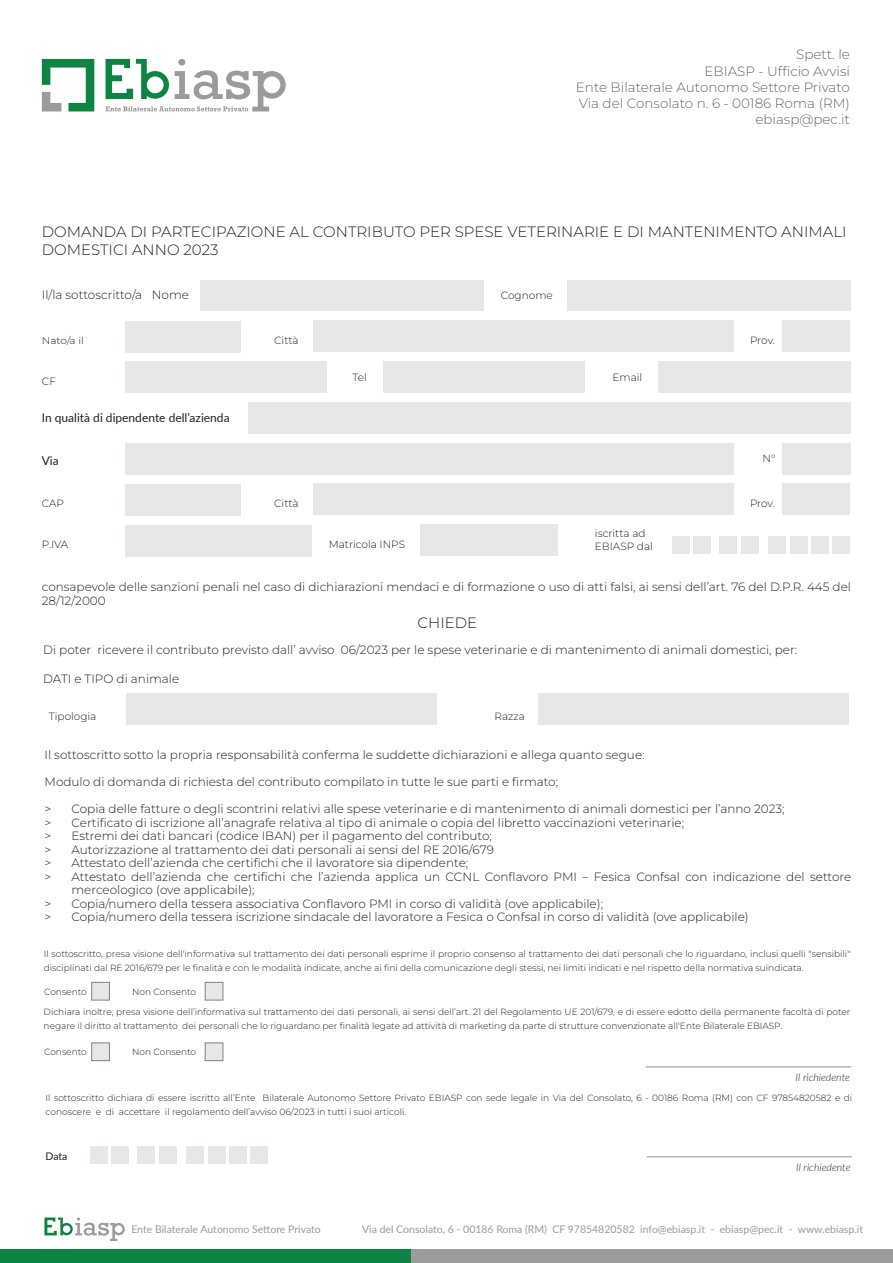
<style>
.page{position:relative;width:893px;height:1263px;background:#fff}
.page>*{position:absolute;margin:0;border:0;box-sizing:border-box;transform-origin:0 0}
.t1{font:300 15px/18px "Montserrat";color:#231f20}
.t2{font:300 13.5px/16.2px "Montserrat";color:#666;text-align:right}
.t3{font:300 12px/14.4px "Montserrat";color:#231f20}
.t4{font:12px "Lato";color:#231f20}
.t5{font:10.5px "Lato";color:#9c9b9b}
.t6{font:300 10.5px/12.6px "Montserrat";color:#231f20}
.t7{font:italic 300 10.5px "Lato";color:#231f20}
.t8{font:10.5px "Lato";color:#231f20}
.t9{font:300 9.75px "Montserrat";color:#231f20;scale:1.07 1}
.t10{font:300 9px/13.5px "Montserrat";color:#231f20}
</style>
<div class="page">
<div style="left:410px;top:1250px;width:483px;height:13px;background:#9c9b9b"></div>
<div style="left:0;top:1250px;width:410px;height:13px;background:#0d8441"></div>
<hr style="left:647px;top:1156px;width:205px;height:1px;background:#9c9b9b">
<hr style="left:646px;top:1066px;width:205px;height:1px;background:#9c9b9b">
<div style="left:91px;top:982px;width:19px;height:18px;background:#e6e7e9;border:1px solid #808285"></div>
<div style="left:205px;top:982px;width:18px;height:18px;background:#e6e7e9;border:1px solid #808285"></div>
<div style="left:91px;top:1043px;width:19px;height:18px;background:#e6e7e9;border:1px solid #808285"></div>
<div style="left:205px;top:1043px;width:18px;height:18px;background:#e6e7e9;border:1px solid #808285"></div>
<div style="left:90px;top:1146px;width:18px;height:18px;background:#e6e7e9"></div>
<div style="left:111px;top:1146px;width:18px;height:18px;background:#e6e7e9"></div>
<div style="left:137px;top:1146px;width:18px;height:18px;background:#e6e7e9"></div>
<div style="left:159px;top:1146px;width:18px;height:18px;background:#e6e7e9"></div>
<div style="left:187px;top:1146px;width:17px;height:18px;background:#e6e7e9"></div>
<div style="left:208px;top:1146px;width:18px;height:18px;background:#e6e7e9"></div>
<div style="left:229px;top:1146px;width:18px;height:18px;background:#e6e7e9"></div>
<div style="left:250px;top:1146px;width:18px;height:18px;background:#e6e7e9"></div>
<svg style="left:44px;top:1217px;width:81px;height:24px"></svg>
<div style="left:538px;top:693px;width:311px;height:32px;background:#e6e7e9"></div>
<div style="left:126px;top:693px;width:311px;height:32px;background:#e6e7e9"></div>
<svg style="left:42px;top:59px;width:52px;height:52px"></svg>
<svg style="left:106px;top:59px;width:180px;height:52px"></svg>
<div style="left:126px;top:443px;width:608px;height:32px;background:#e6e7e9"></div>
<div style="left:783px;top:443px;width:68px;height:32px;background:#e6e7e9"></div>
<div style="left:248px;top:402px;width:602px;height:32px;background:#e6e7e9"></div>
<div style="left:567px;top:280px;width:283px;height:31px;background:#e6e7e9"></div>
<div style="left:200px;top:280px;width:284px;height:31px;background:#e6e7e9"></div>
<div style="left:658px;top:361px;width:193px;height:32px;background:#e6e7e9"></div>
<div style="left:126px;top:361px;width:201px;height:32px;background:#e6e7e9"></div>
<div style="left:384px;top:361px;width:201px;height:32px;background:#e6e7e9"></div>
<div style="left:126px;top:484px;width:115px;height:32px;background:#e6e7e9"></div>
<div style="left:313px;top:483px;width:420px;height:32px;background:#e6e7e9"></div>
<div style="left:783px;top:483px;width:67px;height:32px;background:#e6e7e9"></div>
<div style="left:126px;top:321px;width:115px;height:32px;background:#e6e7e9"></div>
<div style="left:313px;top:320px;width:420px;height:32px;background:#e6e7e9"></div>
<div style="left:783px;top:320px;width:67px;height:32px;background:#e6e7e9"></div>
<div style="left:126px;top:525px;width:186px;height:32px;background:#e6e7e9"></div>
<div style="left:420px;top:524px;width:137px;height:32px;background:#e6e7e9"></div>
<div style="left:672px;top:536px;width:18px;height:18px;background:#e6e7e9"></div>
<div style="left:693px;top:536px;width:18px;height:18px;background:#e6e7e9"></div>
<div style="left:719px;top:536px;width:18px;height:18px;background:#e6e7e9"></div>
<div style="left:741px;top:536px;width:17px;height:18px;background:#e6e7e9"></div>
<div style="left:768px;top:536px;width:18px;height:18px;background:#e6e7e9"></div>
<div style="left:790px;top:536px;width:18px;height:18px;background:#e6e7e9"></div>
<div style="left:811px;top:536px;width:18px;height:18px;background:#e6e7e9"></div>
<div style="left:832px;top:536px;width:18px;height:18px;background:#e6e7e9"></div>
<p class="t2" style="left:576px;top:46px;width:276px">Spett. le<br>EBIASP - Ufficio Avvisi<br>Ente Bilaterale Autonomo Settore Privato<br>Via del Consolato n. 6 - 00186 Roma (RM) ebiasp@pec.it</p>
<p class="t1" style="left:42px;top:223px;width:806px">DOMANDA DI PARTECIPAZIONE AL CONTRIBUTO PER SPESE VETERINARIE E DI MANTENIMENTO ANIMALI<br>DOMESTICI ANNO 2023</p>
<p class="t3" style="left:42px;top:287px;width:149px">Il/la sottoscritto/a Nome</p>
<p class="t6" style="left:501px;top:289px;width:53px">Cognome</p>
<p class="t9" style="left:42px;top:334px;width:41px">Nato/a il</p>
<p class="t6" style="left:274px;top:334px;width:26px">Città</p>
<p class="t6" style="left:750px;top:334px;width:26px">Prov.</p>
<p class="t6" style="left:42px;top:374px;width:16px">CF</p>
<p class="t4" style="left:42px;top:409px;width:189px">In qualità di dipendente dell’azienda</p>
<p class="t6" style="left:353px;top:370px;width:16px">Tel</p>
<p class="t6" style="left:613px;top:370px;width:31px">Email</p>
<p class="t4" style="left:42px;top:452px;width:18px">Via</p>
<p class="t6" style="left:763px;top:452px;width:14px">N°</p>
<p class="t6" style="left:42px;top:497px;width:24px">CAP</p>
<p class="t6" style="left:274px;top:497px;width:26px">Città</p>
<p class="t6" style="left:750px;top:497px;width:26px">Prov.</p>
<p class="t6" style="left:42px;top:538px;width:28px">P.IVA</p>
<p class="t6" style="left:329px;top:538px;width:78px">Matricola INPS</p>
<p class="t6" style="left:595px;top:527px;width:59px">iscritta ad<br>EBIASP dal</p>
<p class="t3" style="left:42px;top:579px;width:811px">consapevole delle sanzioni penali nel caso di dichiarazioni mendaci e di formazione o uso di atti falsi, ai sensi dell’art. 76 del D.P.R. 445 del<br>28/12/2000</p>
<p class="t1" style="left:417px;top:614px;width:61px">CHIEDE</p>
<p class="t3" style="left:43px;top:642px;width:755px">Di poter ricevere il contributo previsto dall’ avviso 06/2023 per le spese veterinarie e di mantenimento di animali domestici, per:</p>
<p class="t3" style="left:43px;top:671px;width:138px">DATI e TIPO di animale</p>
<p class="t6" style="left:49px;top:710px;width:49px">Tipologia</p>
<p class="t6" style="left:494px;top:710px;width:32px">Razza</p>
<p class="t3" style="left:45px;top:748px;width:601px">Il sottoscritto sotto la propria responsabilità conferma le suddette dichiarazioni e allega quanto segue:</p>
<p class="t3" style="left:45px;top:775px;width:515px">Modulo di domanda di richiesta del contributo compilato in tutte le sue parti e firmato;</p>
<p class="t3" style="left:45px;top:802px;width:742px">&gt; Copia delle fatture o degli scontrini relativi alle spese veterinarie e di mantenimento di animali domestici per l’anno 2023;</p>
<p class="t3" style="left:45px;top:815px;width:641px">&gt; Certificato di iscrizione all’anagrafe relativa al tipo di animale o copia del libretto vaccinazioni veterinarie;</p>
<p class="t3" style="left:45px;top:829px;width:449px">&gt; Estremi dei dati bancari (codice IBAN) per il pagamento del contributo;</p>
<p class="t3" style="left:45px;top:842px;width:451px">&gt; Autorizzazione al trattamento dei dati personali ai sensi del RE 2016/679</p>
<p class="t3" style="left:45px;top:856px;width:425px">&gt; Attestato dell’azienda che certifichi che il lavoratore sia dipendente;</p>
<p class="t3" style="left:45px;top:869px;width:808px">&gt; Attestato dell’azienda che certifichi che l’azienda applica un CCNL Conflavoro PMI – Fesica Confsal con indicazione del settore</p>
<p class="t3" style="left:72px;top:883px;width:185px">merceologico (ove applicabile);</p>
<p class="t3" style="left:45px;top:896px;width:560px">&gt; Copia/numero della tessera associativa Conflavoro PMI in corso di validità (ove applicabile);</p>
<p class="t3" style="left:45px;top:910px;width:706px">&gt; Copia/numero della tessera iscrizione sindacale del lavoratore a Fesica o Confsal in corso di validità (ove applicabile)</p>
<p class="t10" style="left:44px;top:947px;width:808px">Il sottoscritto, presa visione dell'informativa sul trattamento dei dati personali esprime il proprio consenso al trattamento dei dati personali che lo riguardano, inclusi quelli "sensibili" disciplinati dal RE 2016/679 per le finalità e con le modalità indicate, anche ai fini della comunicazione degli stessi, nei limiti indicati e nel rispetto della normativa suindicata.</p>
<p class="t10" style="left:44px;top:984px;width:44px">Consento</p>
<p class="t10" style="left:132px;top:984px;width:65px">Non Consento</p>
<p class="t10" style="left:44px;top:1005px;width:808px">Dichiara inoltre, presa visione dell’informativa sul trattamento dei dati personali, ai sensi dell’art. 21 del Regolamento UE 201/679, e di essere edotto della permanente facoltà di poter negare il diritto al trattamento dei personali che lo riguardano per finalità legate ad attività di marketing da parte di strutture convenzionate all'Ente Bilaterale EBIASP.</p>
<p class="t10" style="left:44px;top:1045px;width:44px">Consento</p>
<p class="t10" style="left:132px;top:1045px;width:65px">Non Consento</p>
<p class="t7" style="left:796px;top:1070px;width:56px">Il richiedente</p>
<p class="t10" style="left:46px;top:1091px;width:808px">Il sottoscritto dichiara di essere iscritto all’Ente Bilaterale Autonomo Settore Privato EBIASP con sede legale in Via del Consolato, 6 - 00186 Roma (RM) con CF 97854820582 e di conoscere e di accettare il regolamento dell’avviso 06/2023 in tutti i suoi articoli.</p>
<p class="t8" style="left:46px;top:1148px;width:23px">Data</p>
<p class="t7" style="left:796px;top:1160px;width:56px">Il richiedente</p>
<p class="t5" style="left:131px;top:1222px;width:191px">Ente Bilaterale Autonomo Settore Privato</p>
<p class="t5" style="left:362px;top:1222px;width:502px">Via del Consolato, 6 - 00186 Roma (RM) CF 97854820582 info@ebiasp.it - ebiasp@pec.it - www.ebiasp.it</p>
</div>
